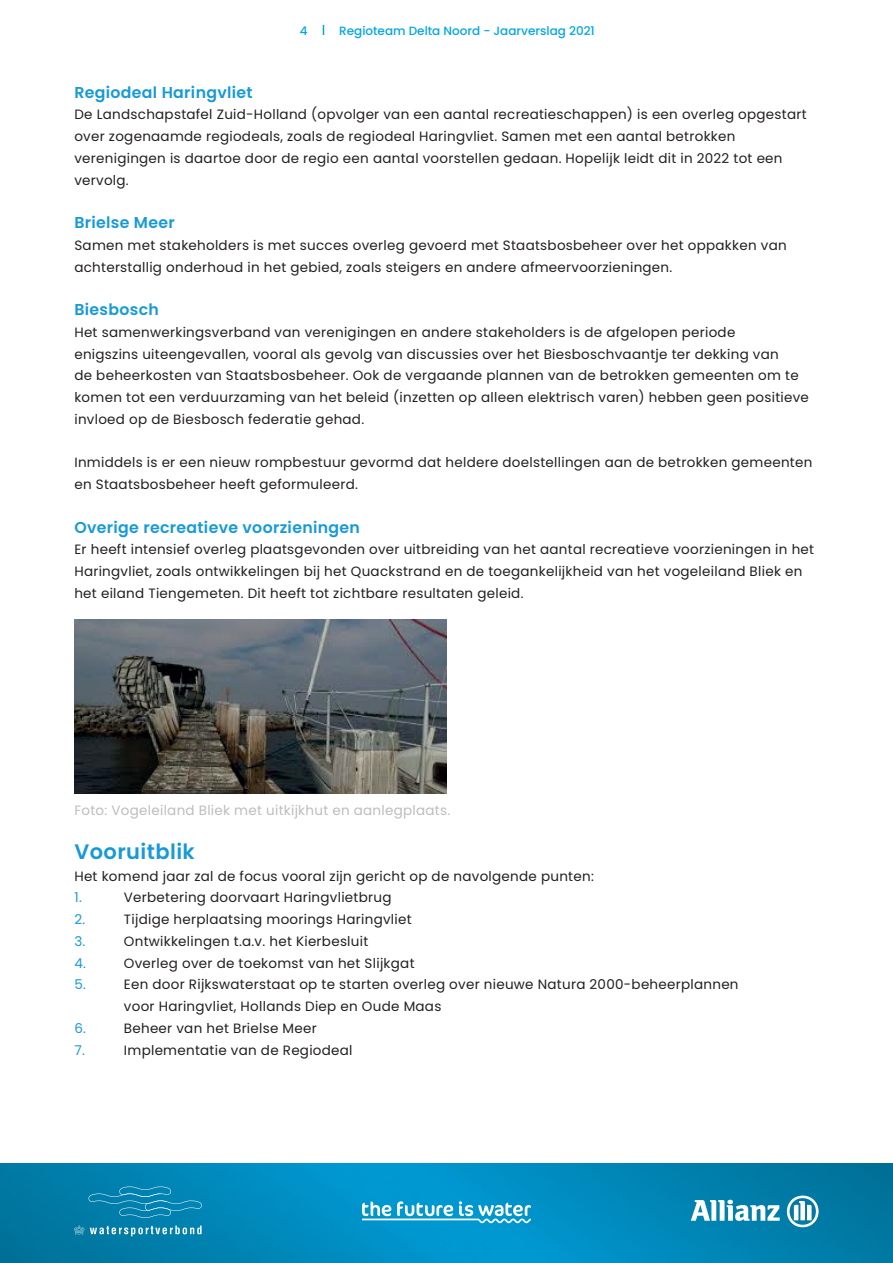
<style>
.page{position:relative;width:893px;height:1263px;background:#fff}
.page>*{position:absolute;margin:0;border:0;box-sizing:border-box;transform-origin:0 0}
.t1{font:600 21px "Poppins";letter-spacing:.02em;color:#179ad7}
.t2{font:600 15.75px "Poppins";letter-spacing:.02em;color:#179ad7}
.t3{font:13.5px/21.8px "Poppins";letter-spacing:.02em;color:#231f20}
.t4{font:13.5px "Poppins";letter-spacing:.02em;color:#bcbdc0}
.t5{font:13.5px "Poppins";color:#179ad7}
.t6{font:500 12px "Poppins";color:#00a6e5}
</style>
<div class="page">
<img style="left:0;top:1163px;width:893px;height:100px">
<svg style="left:691px;top:1200px;width:89px;height:21px"></svg>
<svg style="left:787px;top:1195px;width:32px;height:32px"></svg>
<svg style="left:362px;top:1201px;width:169px;height:22px"></svg>
<svg style="left:90px;top:1225px;width:112px;height:11px"></svg>
<svg style="left:74px;top:1225px;width:10px;height:9px"></svg>
<svg style="left:88px;top:1186px;width:114px;height:32px;background:#1089b4"></svg>
<img style="left:74px;top:619px;width:372px;height:175px">
<p class="t6" style="left:300px;top:24px;width:9px">4</p>
<p class="t6" style="left:339px;top:24px;width:257px">Regioteam Delta Noord - Jaarverslag 2021</p>
<p class="t2" style="left:74px;top:83px;width:180px">Regiodeal Haringvliet</p>
<p class="t3" style="left:74px;top:104px;width:734px">De Landschapstafel Zuid-Holland (opvolger van een aantal recreatieschappen) is een overleg opgestart over zogenaamde regiodeals, zoals de regiodeal Haringvliet. Samen met een aantal betrokken verenigingen is daartoe door de regio een aantal voorstellen gedaan. Hopelijk leidt dit in 2022 tot een vervolg.</p>
<p class="t2" style="left:74px;top:213px;width:102px">Brielse Meer</p>
<p class="t3" style="left:74px;top:234px;width:714px">Samen met stakeholders is met succes overleg gevoerd met Staatsbosbeheer over het oppakken van achterstallig onderhoud in het gebied, zoals steigers en andere afmeervoorzieningen.</p>
<p class="t2" style="left:74px;top:300px;width:86px">Biesbosch</p>
<p class="t3" style="left:74px;top:321px;width:736px">Het samenwerkingsverband van verenigingen en andere stakeholders is de afgelopen periode<br>enigszins uiteengevallen, vooral als gevolg van discussies over het Biesboschvaantje ter dekking van<br>de beheerkosten van Staatsbosbeheer. Ook de vergaande plannen van de betrokken gemeenten om te komen tot een verduurzaming van het beleid (inzetten op alleen elektrisch varen) hebben geen positieve invloed op de Biesbosch federatie gehad.</p>
<p class="t3" style="left:74px;top:452px;width:739px">Inmiddels is er een nieuw rompbestuur gevormd dat heldere doelstellingen aan de betrokken gemeenten en Staatsbosbeheer heeft geformuleerd.</p>
<p class="t2" style="left:74px;top:518px;width:287px">Overige recreatieve voorzieningen</p>
<p class="t3" style="left:74px;top:539px;width:741px">Er heeft intensief overleg plaatsgevonden over uitbreiding van het aantal recreatieve voorzieningen in het<br>Haringvliet, zoals ontwikkelingen bij het Quackstrand en de toegankelijkheid van het vogeleiland Bliek en het eiland Tiengemeten. Dit heeft tot zichtbare resultaten geleid.</p>
<p class="t4" style="left:74px;top:803px;width:377px">Foto: Vogeleiland Bliek met uitkijkhut en aanlegplaats.</p>
<h1 class="t1" style="left:74px;top:839px;width:122px">Vooruitblik</h1>
<p class="t3" style="left:74px;top:865px;width:521px">Het komend jaar zal de focus vooral zijn gericht op de navolgende punten:</p>
<p class="t5" style="left:74px;top:890px;width:9px">1.</p>
<p class="t3" style="left:124px;top:887px;width:269px">Verbetering doorvaart Haringvlietbrug</p>
<p class="t5" style="left:74px;top:911px;width:12px">2.</p>
<p class="t3" style="left:124px;top:908px;width:289px">Tijdige herplaatsing moorings Haringvliet</p>
<p class="t5" style="left:74px;top:933px;width:13px">3.</p>
<p class="t3" style="left:124px;top:930px;width:246px">Ontwikkelingen t.a.v. het Kierbesluit</p>
<p class="t5" style="left:74px;top:955px;width:13px">4.</p>
<p class="t3" style="left:124px;top:952px;width:292px">Overleg over de toekomst van het Slijkgat</p>
<p class="t5" style="left:74px;top:977px;width:13px">5.</p>
<p class="t3" style="left:124px;top:974px;width:616px">Een door Rijkswaterstaat op te starten overleg over nieuwe Natura 2000-beheerplannen voor Haringvliet, Hollands Diep en Oude Maas</p>
<p class="t5" style="left:74px;top:1020px;width:13px">6.</p>
<p class="t3" style="left:124px;top:1017px;width:194px">Beheer van het Brielse Meer</p>
<p class="t5" style="left:74px;top:1042px;width:12px">7.</p>
<p class="t3" style="left:124px;top:1039px;width:230px">Implementatie van de Regiodeal</p>
</div>
